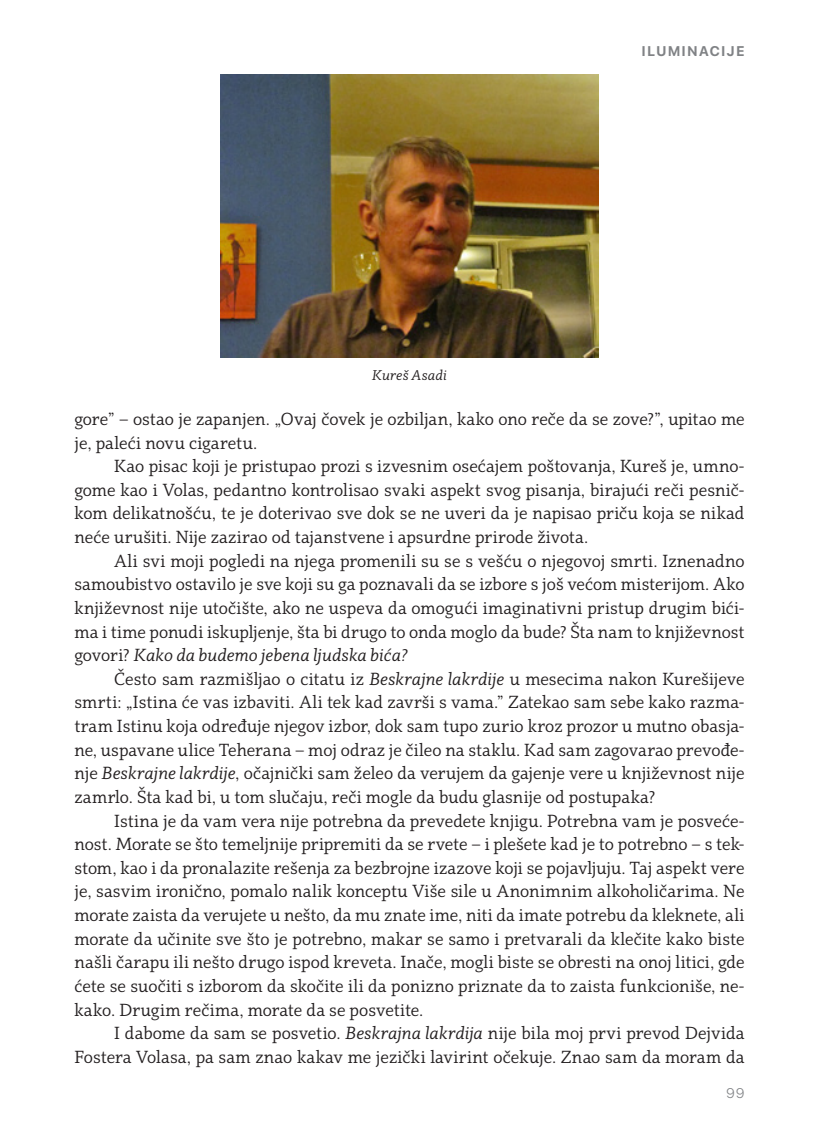
<style>
.page{position:relative;width:819px;height:1141px;background:#fff}
.page>*{position:absolute;margin:0;border:0;box-sizing:border-box;transform-origin:0 0}
.T_E_K_S_T_glavni{font:17.5px/23.6px "Dijakritika";color:#231f20;text-align:justify}
.rubrika{font:700 14px "SF Pro Display";letter-spacing:.125em;color:#808285}
.potpis_slike{font:italic 14px "Dijakritika";letter-spacing:.01em;color:#231f20}
.rubrika-2{font:300 14px "SF Pro Display";color:#808285}
.s1{font-style:italic}
</style>
<div class="page">
<img style="left:220px;top:74px;width:378px;height:284px">
<p class="potpis_slike" style="left:372px;top:365px;width:76px">Kureš Asadi</p>
<p class="rubrika" style="left:641px;top:43px;width:104px">ILUMINACIJE</p>
<p class="T_E_K_S_T_glavni" style="left:74px;top:407px;width:671px">gore” – ostao je zapanjen. „Ovaj čovek je ozbiljan, kako ono reče da se zove?”, upitao me je, paleći novu cigaretu.</p>
<p class="T_E_K_S_T_glavni" style="left:74px;top:455px;width:671px;text-indent:40px">Kao pisac koji je pristupao prozi s izvesnim osećajem poštovanja, Kureš je, umno&shy;gome kao i Volas, pedantno kontrolisao svaki aspekt svog pisanja, birajući reči pesnič&shy;kom delikatnošću, te je doterivao sve dok se ne uveri da je napisao priču koja se nikad neće urušiti. Nije zazirao od tajanstvene i apsurdne prirode života.</p>
<p class="T_E_K_S_T_glavni" style="left:74px;top:549px;width:671px;text-indent:40px">Ali svi moji pogledi na njega promenili su se s vešću o njegovoj smrti. Iznenadno samoubistvo ostavilo je sve koji su ga poznavali da se izbore s još većom misterijom. Ako književnost nije utočište, ako ne uspeva da omogući imaginativni pristup drugim bići&shy;ma i time ponudi iskupljenje, šta bi drugo to onda moglo da bude? Šta nam to književnost govori? <span class="s1">Kako da budemo jebena ljudska bića?</span></p>
<p class="T_E_K_S_T_glavni" style="left:74px;top:667px;width:671px;text-indent:40px">Često sam razmišljao o citatu iz <span class="s1">Beskrajne lakrdije</span> u mesecima nakon Kurešijeve smrti: „Istina će vas izbaviti. Ali tek kad završi s vama.” Zatekao sam sebe kako razma&shy;tram Istinu koja određuje njegov izbor, dok sam tupo zurio kroz prozor u mutno obasja&shy;ne, uspavane ulice Teherana – moj odraz je čileo na staklu. Kad sam zagovarao prevođe&shy;nje <span class="s1">Beskrajne lakrdije</span>, očajnički sam želeo da verujem da gajenje vere u književnost nije zamrlo. Šta kad bi, u tom slučaju, reči mogle da budu glasnije od postupaka?</p>
<p class="T_E_K_S_T_glavni" style="left:74px;top:809px;width:671px;text-indent:40px">Istina je da vam vera nije potrebna da prevedete knjigu. Potrebna vam je posveće&shy;nost. Morate se što temeljnije pripremiti da se rvete – i plešete kad je to potrebno – s tek&shy;stom, kao i da pronalazite rešenja za bezbrojne izazove koji se pojavljuju. Taj aspekt vere je, sasvim ironično, pomalo nalik konceptu Više sile u Anonimnim alkoholičarima. Ne morate zaista da verujete u nešto, da mu znate ime, niti da imate potrebu da kleknete, ali morate da učinite sve što je potrebno, makar se samo i pretvarali da klečite kako biste našli čarapu ili nešto drugo ispod kreveta. Inače, mogli biste se obresti na onoj litici, gde ćete se suočiti s izborom da skočite ili da ponizno priznate da to zaista funkcioniše, ne&shy;kako. Drugim rečima, morate da se posvetite.</p>
<p class="T_E_K_S_T_glavni" style="left:74px;top:1022px;width:671px;text-align:right">I dabome da sam se posvetio. <span class="s1">Beskrajna lakrdija</span> nije bila moj prvi prevod Dejvida<br>Fostera Volasa, pa sam znao kakav me jezički lavirint očekuje. Znao sam da moram da</p>
<p class="rubrika-2" style="left:726px;top:1085px;width:20px">99</p>
</div>
